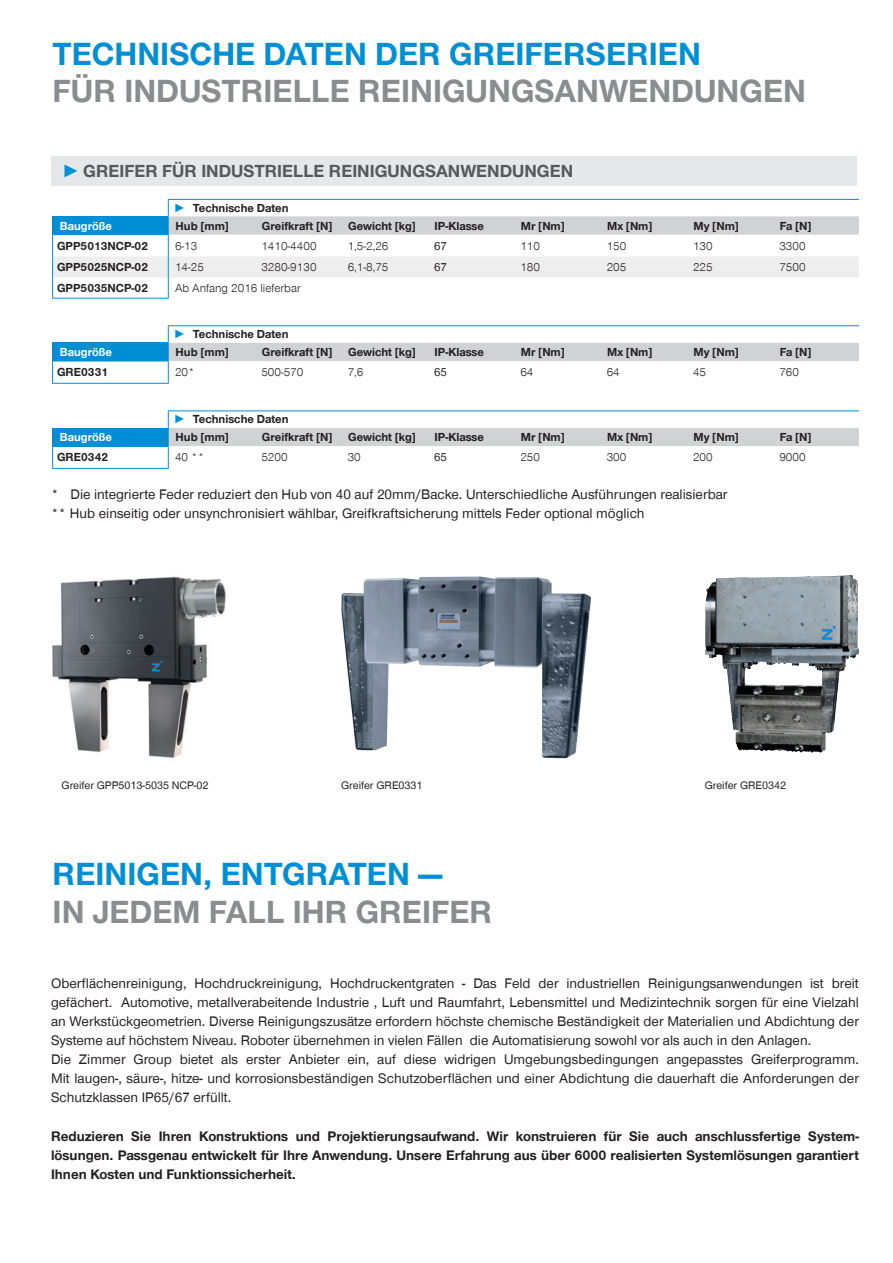
<style>
.page{position:relative;width:893px;height:1263px;background:#fff}
.page>*{position:absolute;margin:0;border:0;box-sizing:border-box;transform-origin:0 0}
.CB_AF_Überschrift{font:700 33px "Zimmer Group Sans";color:#8a8c8f}
.CB_AF_Headline_22_25{font:700 33px "Zimmer Group Sans Global";color:#008fd5}
.t1{font:700 18px "Zimmer Group Sans Global";color:#57585a}
.CB_AF_Fließtext_9_5{font:14.25px/19.2px "Zimmer Group Sans Global";color:#231f20;text-align:justify}
.CB_AF_Fließtext_9_5-2{font:700 14.25px/19.2px "Zimmer Group Sans Global";color:#231f20;text-align:justify}
.CB_AF_Tabellentext_B{font:700 12px "Zimmer Group Sans Global";color:#231f20}
.CB_AF_Seitenzahl_lin{font:300 12px "Zimmer Group Sans Global";color:#231f20}
.CB_AF_Seitenzahl_lin-2{font:700 12px "Zimmer Group Sans Global";color:#231f20}
.CB_AF_Tabellentext_B-2{font:700 12px "Zimmer Group Sans Global";color:#fff}
.CB_AF_Seitenzahl_lin-3{font:12px "Zimmer Group Sans Global";color:#231f20}
.CB_AF_Bildunterschri{font:11.25px "Zimmer Group Sans Global";color:#231f20}
.s1{color:#008fd5}
.s2{font-family:"Zimmer Group Sans";color:#008fd5}
</style>
<div class="page">
<img style="left:705px;top:575px;width:143px;height:178px">
<img style="left:341px;top:576px;width:250px;height:183px">
<img style="left:52px;top:576px;width:174px;height:182px">
<div style="left:51px;top:156px;width:806px;height:30px;background:#e6e7e9"></div>
<hr style="left:168px;top:199px;width:691px;height:1px;background:#008fd5">
<hr style="left:52px;top:298px;width:117px;height:1px;background:#008fd5">
<svg style="left:52px;top:200px;width:807px;height:98px"></svg>
<hr style="left:168px;top:325px;width:691px;height:1px;background:#008fd5">
<div style="left:53px;top:343px;width:115px;height:18px;background:#008fd5"></div>
<hr style="left:52px;top:383px;width:117px;height:1px;background:#008fd5">
<svg style="left:52px;top:343px;width:1px;height:40px"></svg>
<svg style="left:168px;top:326px;width:691px;height:57px"></svg>
<hr style="left:168px;top:410px;width:691px;height:1px;background:#008fd5">
<div style="left:53px;top:428px;width:115px;height:18px;background:#008fd5"></div>
<hr style="left:52px;top:468px;width:117px;height:1px;background:#008fd5">
<hr style="left:52px;top:446px;width:117px;height:1px;background:#008fd5">
<svg style="left:52px;top:428px;width:1px;height:40px"></svg>
<svg style="left:168px;top:411px;width:691px;height:57px"></svg>
<p class="CB_AF_Headline_22_25" style="left:53px;top:34px;width:650px">TECHNISCHE DATEN DER GREIFERSERIEN</p>
<p class="CB_AF_Überschrift" style="left:53px;top:69px;width:755px">FÜR INDUSTRIELLE REINIGUNGSANWENDUNGEN</p>
<p class="t1" style="left:62px;top:161px;width:513px"><span class="s1">►</span> GREIFER FÜR INDUSTRIELLE REINIGUNGSANWENDUNGEN</p>
<p class="CB_AF_Tabellentext_B" style="left:174px;top:201px;width:116px"><span class="s2">►</span> Technische Daten</p>
<p class="CB_AF_Tabellentext_B-2" style="left:60px;top:218px;width:54px">Baugröße</p>
<p class="CB_AF_Tabellentext_B" style="left:176px;top:218px;width:55px">Hub [mm]</p>
<p class="CB_AF_Tabellentext_B" style="left:262px;top:218px;width:72px">Greifkraft [N]</p>
<p class="CB_AF_Tabellentext_B" style="left:348px;top:218px;width:69px">Gewicht [kg]</p>
<p class="CB_AF_Tabellentext_B" style="left:435px;top:218px;width:51px">IP-Klasse</p>
<p class="CB_AF_Tabellentext_B" style="left:521px;top:218px;width:45px">Mr [Nm]</p>
<p class="CB_AF_Tabellentext_B" style="left:607px;top:218px;width:47px">Mx [Nm]</p>
<p class="CB_AF_Tabellentext_B" style="left:694px;top:218px;width:47px">My [Nm]</p>
<p class="CB_AF_Tabellentext_B" style="left:780px;top:218px;width:33px">Fa [N]</p>
<p class="CB_AF_Seitenzahl_lin-2" style="left:57px;top:239px;width:92px">GPP5013NCP-02</p>
<p class="CB_AF_Seitenzahl_lin" style="left:175px;top:239px;width:24px">6-13</p>
<p class="CB_AF_Seitenzahl_lin" style="left:261px;top:239px;width:57px">1410-4400</p>
<p class="CB_AF_Seitenzahl_lin" style="left:348px;top:239px;width:42px">1,5-2,26</p>
<p class="CB_AF_Seitenzahl_lin-3" style="left:434px;top:239px;width:14px">67</p>
<p class="CB_AF_Seitenzahl_lin" style="left:520px;top:239px;width:21px">110</p>
<p class="CB_AF_Seitenzahl_lin" style="left:607px;top:239px;width:21px">150</p>
<p class="CB_AF_Seitenzahl_lin" style="left:693px;top:239px;width:21px">130</p>
<p class="CB_AF_Seitenzahl_lin" style="left:779px;top:239px;width:28px">3300</p>
<p class="CB_AF_Seitenzahl_lin-2" style="left:57px;top:260px;width:92px">GPP5025NCP-02</p>
<p class="CB_AF_Seitenzahl_lin" style="left:175px;top:260px;width:30px">14-25</p>
<p class="CB_AF_Seitenzahl_lin" style="left:261px;top:260px;width:57px">3280-9130</p>
<p class="CB_AF_Seitenzahl_lin" style="left:348px;top:260px;width:42px">6,1-8,75</p>
<p class="CB_AF_Seitenzahl_lin-3" style="left:434px;top:260px;width:14px">67</p>
<p class="CB_AF_Seitenzahl_lin" style="left:520px;top:260px;width:21px">180</p>
<p class="CB_AF_Seitenzahl_lin" style="left:607px;top:260px;width:21px">205</p>
<p class="CB_AF_Seitenzahl_lin" style="left:693px;top:260px;width:21px">225</p>
<p class="CB_AF_Seitenzahl_lin" style="left:779px;top:260px;width:28px">7500</p>
<p class="CB_AF_Seitenzahl_lin-2" style="left:57px;top:280px;width:92px">GPP5035NCP-02</p>
<p class="CB_AF_Seitenzahl_lin" style="left:175px;top:280px;width:127px">Ab Anfang 2016 lieferbar</p>
<p class="CB_AF_Tabellentext_B" style="left:174px;top:327px;width:116px"><span class="s2">►</span> Technische Daten</p>
<p class="CB_AF_Tabellentext_B-2" style="left:60px;top:345px;width:54px">Baugröße</p>
<p class="CB_AF_Tabellentext_B" style="left:176px;top:345px;width:55px">Hub [mm]</p>
<p class="CB_AF_Tabellentext_B" style="left:262px;top:345px;width:72px">Greifkraft [N]</p>
<p class="CB_AF_Tabellentext_B" style="left:348px;top:345px;width:69px">Gewicht [kg]</p>
<p class="CB_AF_Tabellentext_B" style="left:435px;top:345px;width:51px">IP-Klasse</p>
<p class="CB_AF_Tabellentext_B" style="left:521px;top:345px;width:45px">Mr [Nm]</p>
<p class="CB_AF_Tabellentext_B" style="left:607px;top:345px;width:47px">Mx [Nm]</p>
<p class="CB_AF_Tabellentext_B" style="left:694px;top:345px;width:47px">My [Nm]</p>
<p class="CB_AF_Tabellentext_B" style="left:780px;top:345px;width:33px">Fa [N]</p>
<p class="CB_AF_Seitenzahl_lin-2" style="left:57px;top:365px;width:53px">GRE0331</p>
<p class="CB_AF_Seitenzahl_lin" style="left:175px;top:365px;width:21px">20*</p>
<p class="CB_AF_Seitenzahl_lin" style="left:261px;top:365px;width:44px">500-570</p>
<p class="CB_AF_Seitenzahl_lin" style="left:348px;top:365px;width:17px">7,6</p>
<p class="CB_AF_Seitenzahl_lin-3" style="left:434px;top:365px;width:14px">65</p>
<p class="CB_AF_Seitenzahl_lin" style="left:520px;top:365px;width:15px">64</p>
<p class="CB_AF_Seitenzahl_lin" style="left:607px;top:365px;width:15px">64</p>
<p class="CB_AF_Seitenzahl_lin" style="left:693px;top:365px;width:15px">45</p>
<p class="CB_AF_Seitenzahl_lin" style="left:779px;top:365px;width:21px">760</p>
<p class="CB_AF_Tabellentext_B" style="left:174px;top:412px;width:116px"><span class="s2">►</span> Technische Daten</p>
<p class="CB_AF_Tabellentext_B-2" style="left:60px;top:430px;width:54px">Baugröße</p>
<p class="CB_AF_Tabellentext_B" style="left:176px;top:430px;width:55px">Hub [mm]</p>
<p class="CB_AF_Tabellentext_B" style="left:262px;top:430px;width:72px">Greifkraft [N]</p>
<p class="CB_AF_Tabellentext_B" style="left:348px;top:430px;width:69px">Gewicht [kg]</p>
<p class="CB_AF_Tabellentext_B" style="left:435px;top:430px;width:51px">IP-Klasse</p>
<p class="CB_AF_Tabellentext_B" style="left:521px;top:430px;width:45px">Mr [Nm]</p>
<p class="CB_AF_Tabellentext_B" style="left:607px;top:430px;width:47px">Mx [Nm]</p>
<p class="CB_AF_Tabellentext_B" style="left:694px;top:430px;width:47px">My [Nm]</p>
<p class="CB_AF_Tabellentext_B" style="left:780px;top:430px;width:33px">Fa [N]</p>
<p class="CB_AF_Seitenzahl_lin-2" style="left:57px;top:450px;width:53px">GRE0342</p>
<p class="CB_AF_Seitenzahl_lin" style="left:175px;top:450px;width:31px">40 **</p>
<p class="CB_AF_Seitenzahl_lin" style="left:261px;top:450px;width:28px">5200</p>
<p class="CB_AF_Seitenzahl_lin" style="left:348px;top:450px;width:15px">30</p>
<p class="CB_AF_Seitenzahl_lin-3" style="left:434px;top:450px;width:14px">65</p>
<p class="CB_AF_Seitenzahl_lin" style="left:520px;top:450px;width:21px">250</p>
<p class="CB_AF_Seitenzahl_lin" style="left:607px;top:450px;width:21px">300</p>
<p class="CB_AF_Seitenzahl_lin" style="left:693px;top:450px;width:21px">200</p>
<p class="CB_AF_Seitenzahl_lin" style="left:779px;top:450px;width:28px">9000</p>
<p class="CB_AF_Fließtext_9_5" style="left:51px;top:484px;width:678px">* Die integrierte Feder reduziert den Hub von 40 auf 20mm/Backe. Unterschiedliche Ausführungen realisierbar ** Hub einseitig oder unsynchronisiert wählbar, Greifkraftsicherung mittels Feder optional möglich</p>
<p class="CB_AF_Bildunterschri" style="left:62px;top:778px;width:148px">Greifer GPP5013-5035 NCP-02</p>
<p class="CB_AF_Bildunterschri" style="left:341px;top:778px;width:83px">Greifer GRE0331</p>
<p class="CB_AF_Bildunterschri" style="left:705px;top:778px;width:83px">Greifer GRE0342</p>
<p class="CB_AF_Headline_22_25" style="left:53px;top:854px;width:391px">REINIGEN, ENTGRATEN ―</p>
<p class="CB_AF_Überschrift" style="left:53px;top:889px;width:441px">IN JEDEM FALL IHR GREIFER</p>
<p class="CB_AF_Fließtext_9_5" style="left:51px;top:973px;width:809px">Oberflächenreinigung, Hochdruckreinigung, Hochdruckentgraten - Das Feld der industriellen Reinigungsanwendungen ist breit gefächert. Automotive, metallverabeitende Industrie , Luft und Raumfahrt, Lebensmittel und Medizintechnik sorgen für eine Vielzahl an Werkstückgeometrien. Diverse Reinigungszusätze erfordern höchste chemische Beständigkeit der Materialien und Abdichtung der Systeme auf höchstem Niveau. Roboter übernehmen in vielen Fällen die Automatisierung sowohl vor als auch in den Anlagen.</p>
<p class="CB_AF_Fließtext_9_5" style="left:51px;top:1049px;width:809px">Die Zimmer Group bietet als erster Anbieter ein, auf diese widrigen Umgebungsbedingungen angepasstes Greiferprogramm.<br>Mit laugen-, säure-, hitze- und korrosionsbeständigen Schutzoberflächen und einer Abdichtung die dauerhaft die Anforderungen der Schutzklassen IP65/67 erfüllt.</p>
<p class="CB_AF_Fließtext_9_5-2" style="left:51px;top:1126px;width:809px">Reduzieren Sie Ihren Konstruktions und Projektierungsaufwand. Wir konstruieren für Sie auch anschlussfertige System&shy;lösungen. Passgenau entwickelt für Ihre Anwendung. Unsere Erfahrung aus über 6000 realisierten Systemlösungen garantiert Ihnen Kosten und Funktionssicherheit.</p>
</div>
